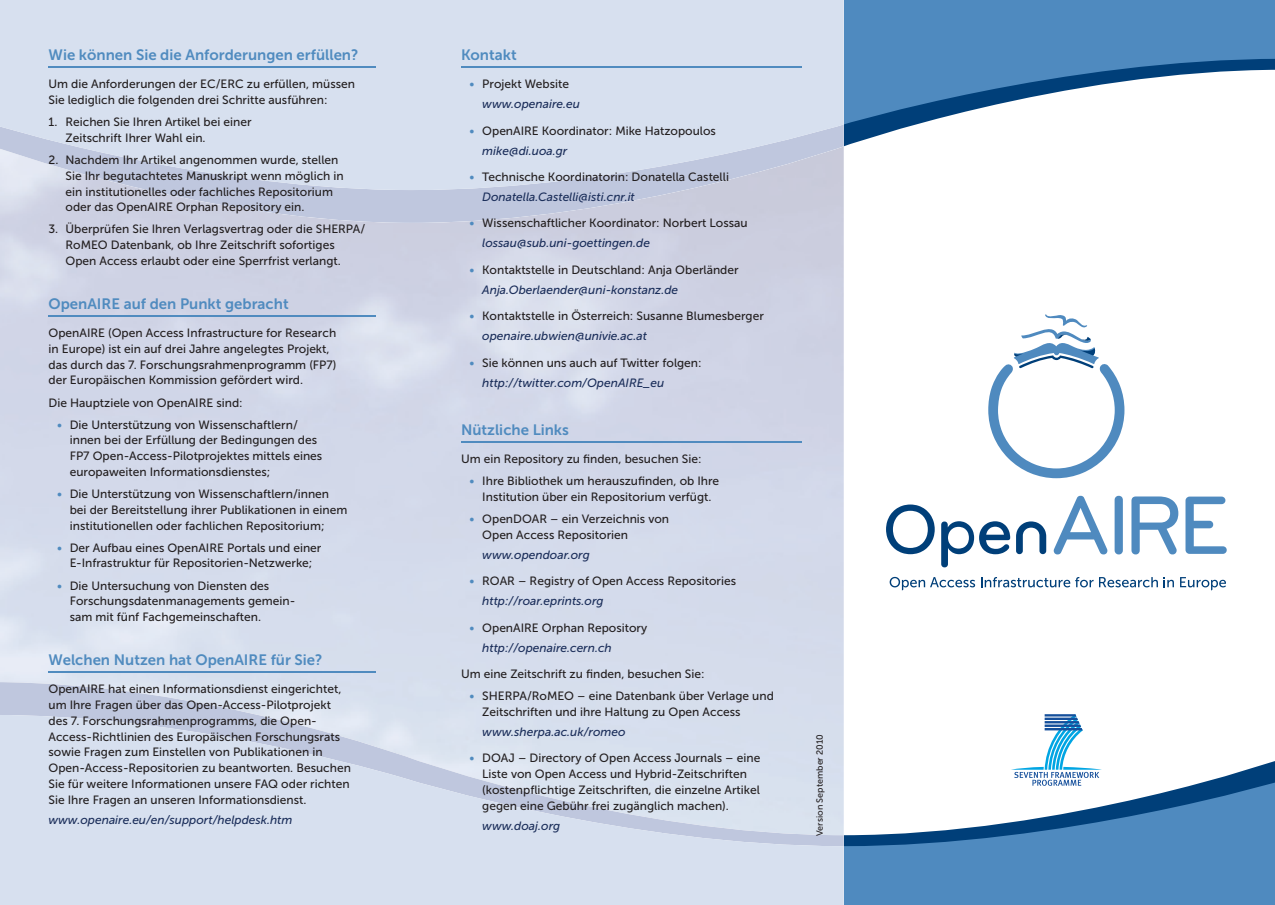
<style>
.page{position:relative;width:1275px;height:905px;background:#fff}
.page>*{position:absolute;margin:0;border:0;box-sizing:border-box;transform-origin:0 0}
.t1{font:15px "Museo Sans 700";color:#508bbf}
.t2{font:12px/15.8px "Museo Sans 500";color:#231f20}
.t3{font:italic 12px/20px "Museo Sans 500";color:#1b2e5a}
.t4{font:9px "Museo Sans 500";color:#231f20}
.s1{color:#508bbf}
.s2{font-style:normal;color:#508bbf}
.s3{font-style:normal;color:#231f20}
.s4{font-style:italic;color:#1b2e5a}
</style>
<div class="page">
<img style="left:0;top:223px;width:844px;height:459px">
<svg style="left:844px;top:124px;width:74px;height:22px"></svg>
<svg style="left:844px;top:0;width:431px;height:124px;fill:#4f8abf"></svg>
<svg style="left:1211px;top:761px;width:64px;height:19px"></svg>
<svg style="left:844px;top:780px;width:431px;height:125px;fill:#4f8abf"></svg>
<div style="left:412px;top:0;width:432px;height:124px;background:#d7e0ef"></div>
<svg style="left:0;top:124px;width:844px;height:99px;background:#cbd1e3"></svg>
<svg style="left:0;top:0;width:412px;height:190px;background:#d5deed"></svg>
<div style="left:412px;top:846px;width:432px;height:59px;background:#d7e0ef"></div>
<svg style="left:0;top:682px;width:844px;height:164px;background:#d4dceb"></svg>
<svg style="left:0;top:715px;width:412px;height:190px;background:#d5deed"></svg>
<hr style="left:49px;top:66px;width:327px;height:2px;background:#508bbf">
<hr style="left:49px;top:315px;width:327px;height:2px;background:#508bbf">
<hr style="left:49px;top:671px;width:327px;height:2px;background:#508bbf">
<hr style="left:461px;top:66px;width:340px;height:2px;background:#508bbf">
<hr style="left:461px;top:441px;width:340px;height:1px;background:#508bbf">
<svg style="left:1016px;top:521px;width:30px;height:33px"></svg>
<svg style="left:941px;top:521px;width:69px;height:46px"></svg>
<svg style="left:886px;top:504px;width:49px;height:50px"></svg>
<svg style="left:1185px;top:497px;width:42px;height:57px"></svg>
<svg style="left:1131px;top:496px;width:47px;height:58px"></svg>
<svg style="left:1114px;top:496px;width:9px;height:58px"></svg>
<svg style="left:1054px;top:496px;width:53px;height:58px"></svg>
<svg style="left:988px;top:314px;width:136px;height:164px"></svg>
<svg style="left:890px;top:577px;width:85px;height:13px"></svg>
<svg style="left:1164px;top:577px;width:10px;height:10px"></svg>
<svg style="left:1099px;top:577px;width:59px;height:10px"></svg>
<svg style="left:981px;top:577px;width:112px;height:10px"></svg>
<svg style="left:1180px;top:577px;width:46px;height:13px"></svg>
<div style="left:1007px;top:710px;width:98px;height:80px;background:#fff;border-radius:7px"></div>
<svg style="left:1011px;top:714px;width:91px;height:72px"></svg>
<svg style="left:0;top:0;width:7px;height:7px"></svg>
<svg style="left:0;top:898px;width:7px;height:7px"></svg>
<svg style="left:1268px;top:0;width:7px;height:7px"></svg>
<svg style="left:1268px;top:898px;width:7px;height:7px"></svg>
<p class="t1" style="left:49px;top:46px;width:311px">Wie können Sie die Anforderungen erfüllen?</p>
<p class="t2" style="left:49px;top:76px;width:308px">Um die Anforderungen der EC/ERC zu erfüllen, müssen<br>Sie lediglich die folgenden drei Schritte ausführen:</p>
<p class="t2" style="left:66px;top:114px;width:188px;text-indent:-17px">1. Reichen Sie Ihren Artikel bei einer<br>Zeitschrift Ihrer Wahl ein.</p>
<p class="t2" style="left:66px;top:152px;width:280px;text-indent:-17px">2. Nachdem Ihr Artikel angenommen wurde, stellen Sie Ihr begutachtetes Manuskript wenn möglich in ein institutionelles oder fachliches Repositorium oder das OpenAIRE Orphan Repository ein.</p>
<p class="t2" style="left:66px;top:221px;width:301px;text-indent:-17px">3. Überprüfen Sie Ihren Verlagsvertrag oder die SHERPA/<br>RoMEO Datenbank, ob Ihre Zeitschrift sofortiges<br>Open Access erlaubt oder eine Sperrfrist verlangt.</p>
<p class="t1" style="left:49px;top:295px;width:242px">OpenAIRE auf den Punkt gebracht</p>
<p class="t2" style="left:49px;top:325px;width:289px">OpenAIRE (Open Access Infrastructure for Research in Europe) ist ein auf drei Jahre angelegtes Projekt, das durch das 7. Forschungsrahmenprogramm (FP7) der Europäischen Kommission gefördert wird.</p>
<p class="t2" style="left:49px;top:395px;width:196px">Die Hauptziele von OpenAIRE sind:</p>
<p class="t2" style="left:70px;top:417px;width:254px;text-indent:-13px"><span class="s1">•</span> Die Unterstützung von Wissenschaftlern/ innen bei der Erfüllung der Bedingungen des FP7 Open-Access-Pilotprojektes mittels eines europaweiten Informationsdienstes;</p>
<p class="t2" style="left:70px;top:486px;width:279px;text-indent:-13px"><span class="s1">•</span> Die Unterstützung von Wissenschaftlern/innen bei der Bereitstellung ihrer Publikationen in einem institutionellen oder fachlichen Repositorium;</p>
<p class="t2" style="left:57px;top:540px;width:266px;text-align:center"><span class="s1">•</span> Der Aufbau eines OpenAIRE Portals und einer<br>E-Infrastruktur für Repositorien-Netzwerke;</p>
<p class="t2" style="left:70px;top:578px;width:227px;text-indent:-13px"><span class="s1">•</span> Die Untersuchung von Diensten des<br>Forschungsdatenmanagements gemein&shy;sam mit fünf Fachgemeinschaften.</p>
<p class="t1" style="left:49px;top:651px;width:276px">Welchen Nutzen hat OpenAIRE für Sie?</p>
<p class="t2" style="left:49px;top:681px;width:304px">OpenAIRE hat einen Informationsdienst eingerichtet, um Ihre Fragen über das Open-Access-Pilotprojekt des 7. Forschungsrahmenprogramms, die Open-Access-Richtlinien des Europäischen Forschungsrats sowie Fragen zum Einstellen von Publikationen in Open-Access-Repositorien zu beantworten. Besuchen Sie für weitere Informationen unsere FAQ oder richten Sie Ihre Fragen an unseren Informationsdienst.</p>
<p class="t3" style="left:49px;top:809px;width:245px">www.openaire.eu/en/support/helpdesk.htm</p>
<p class="t1" style="left:461px;top:46px;width:57px">Kontakt</p>
<p class="t3" style="left:482px;top:74px;width:99px;text-indent:-13px"><span class="s2">•</span> <span class="s3">Projekt Website </span>www.openaire.eu</p>
<p class="t2" style="left:482px;top:121px;width:235px;line-height:20px;text-indent:-13px"><span class="s1">•</span> OpenAIRE Koordinator: Mike Hatzopoulos <span class="s4">mike@di.uoa.gr</span></p>
<p class="t2" style="left:482px;top:167px;width:248px;line-height:20px;text-indent:-13px"><span class="s1">•</span> Technische Koordinatorin: Donatella Castelli<br><span class="s4">Donatella.Castelli@isti.cnr.it</span></p>
<p class="t2" style="left:482px;top:213px;width:267px;line-height:20px;text-indent:-13px"><span class="s1">•</span> Wissenschaftlicher Koordinator: Norbert Lossau <span class="s4">lossau@sub.uni-goettingen.de</span></p>
<p class="t2" style="left:482px;top:260px;width:258px;line-height:20px;text-indent:-13px"><span class="s1">•</span> Kontaktstelle in Deutschland: Anja Oberländer<br><span class="s4">Anja.Oberlaender@uni-konstanz.de</span></p>
<p class="t2" style="left:482px;top:306px;width:283px;line-height:20px;text-indent:-13px"><span class="s1">•</span> Kontaktstelle in Österreich: Susanne Blumesberger <span class="s4">openaire.ubwien@univie.ac.at</span></p>
<p class="t2" style="left:482px;top:352px;width:221px;line-height:20px;text-indent:-13px"><span class="s1">•</span> Sie können uns auch auf Twitter folgen: <span class="s4">http://twitter.com/OpenAIRE_eu</span></p>
<p class="t1" style="left:461px;top:421px;width:109px">Nützliche Links</p>
<p class="t2" style="left:461px;top:451px;width:242px">Um ein Repository zu finden, besuchen Sie:</p>
<p class="t2" style="left:469px;top:473px;width:251px;text-align:center"><span class="s1">•</span> Ihre Bibliothek um herauszufinden, ob Ihre<br>Institution über ein Repositorium verfügt.</p>
<p class="t2" style="left:482px;top:511px;width:188px;text-indent:-13px"><span class="s1">•</span> OpenDOAR – ein Verzeichnis von<br>Open Access Repositorien</p>
<p class="t3" style="left:482px;top:545px;width:109px">www.opendoar.org</p>
<p class="t2" style="left:482px;top:571px;width:255px;line-height:20px;text-indent:-13px"><span class="s1">•</span> ROAR – Registry of Open Access Repositories <span class="s4">http://roar.eprints.org</span></p>
<p class="t2" style="left:482px;top:618px;width:166px;line-height:20px;text-indent:-13px"><span class="s1">•</span> OpenAIRE Orphan Repository <span class="s4">http://openaire.cern.ch</span></p>
<p class="t2" style="left:461px;top:666px;width:245px">Um eine Zeitschrift zu finden, besuchen Sie:</p>
<p class="t2" style="left:482px;top:688px;width:293px;text-indent:-13px"><span class="s1">•</span> SHERPA/RoMEO – eine Datenbank über Verlage und<br>Zeitschriften und ihre Haltung zu Open Access</p>
<p class="t3" style="left:482px;top:722px;width:145px">www.sherpa.ac.uk/romeo</p>
<p class="t2" style="left:482px;top:750px;width:280px;text-indent:-13px"><span class="s1">•</span> DOAJ – Directory of Open Access Journals – eine Liste von Open Access und Hybrid-Zeitschriften (kostenpflichtige Zeitschriften, die einzelne Artikel gegen eine Gebühr frei zugänglich machen).</p>
<p class="t3" style="left:482px;top:815px;width:79px">www.doaj.org</p>
<p class="t4" style="left:815px;top:836px;width:104px;rotate:-90deg">Version September 2010</p>
</div>
